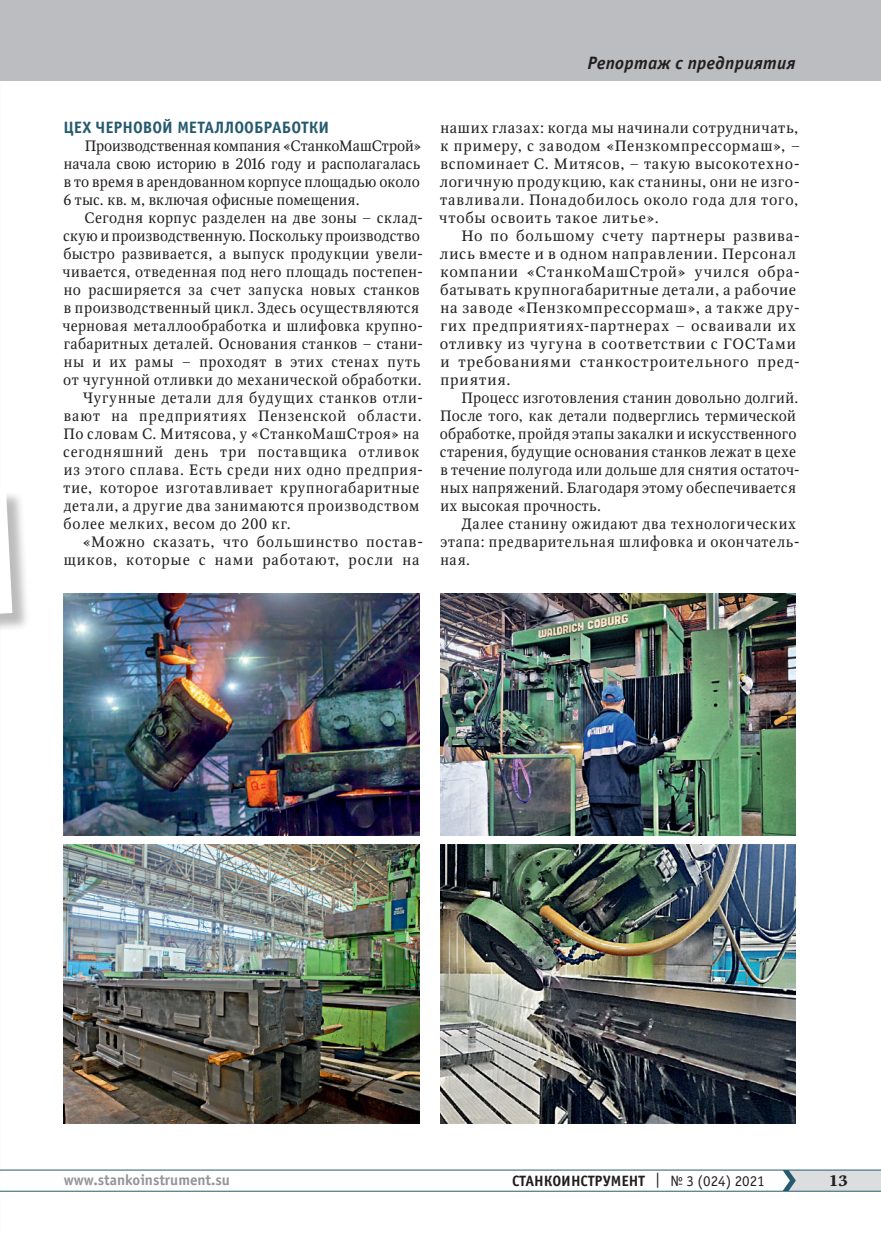
<style>
.page{position:relative;width:881px;height:1234px;background:#fff}
.page>*{position:absolute;margin:0;border:0;box-sizing:border-box;transform-origin:0 0}
.t1{font:italic 700 18px "Officina Sans C";letter-spacing:.015em;color:#231f20}
.t2{font:700 16.5px "Officina Sans C";color:#255a6e}
.t3{font:15px/18px "Octava";letter-spacing:.04em;color:#231f20}
.t4{font:15px/18px "Octava";letter-spacing:.04em;color:#231f20;scale:1.05 1}
.t5{font:15px "Octava";letter-spacing:.06em;color:#231f20}
.t6{font:15px "Octava";letter-spacing:.01em;color:#231f20}
.t7{font:15px "Octava";letter-spacing:.065em;color:#231f20}
.t8{font:15px "Octava";letter-spacing:.07em;color:#231f20}
.t9{font:700 15px "Officina Sans C";color:#231f20}
.t10{font:700 15px "Officina Sans C";color:#939598}
.t11{font:700 15px "Octava";color:#231f20}
.s1{font-weight:400}
</style>
<div class="page">
<svg style="left:782px;top:1170px;width:98px;height:20px;background:#cdd3d6"></svg>
<div style="left:0;top:0;width:880px;height:81px;background:#bcbdc0"></div>
<hr style="left:0;top:1190px;width:880px;height:1px;background:#255a6e">
<hr style="left:0;top:1169px;width:880px;height:1px;background:#255a6e">
<div style="left:0;top:490px;width:31px;height:189px;background:#231f20;opacity:.3"></div>
<svg style="left:0;top:490px;width:12px;height:123px"></svg>
<img style="left:440px;top:844px;width:355px;height:279px">
<img style="left:440px;top:593px;width:355px;height:242px">
<img style="left:64px;top:593px;width:355px;height:242px">
<img style="left:64px;top:844px;width:355px;height:279px">
<p class="t1" style="left:587px;top:53px;width:210px">Репортаж с предприятия</p>
<p class="t2" style="left:64px;top:118px;width:267px">ЦЕХ ЧЕРНОВОЙ МЕТАЛЛООБРАБОТКИ</p>
<p class="t3" style="left:64px;top:137px;width:359px;text-align:justify;text-indent:21px">Производственная компания «СтанкоМашСтрой» начала свою историю в 2016 году и располагалась в то время в арендованном корпусе площадью около 6 тыс. кв. м, включая офисные помещения.</p>
<p class="t3" style="left:84px;top:209px;width:340px">Сегодня корпус разделен на две зоны – склад-</p>
<p class="t6" style="left:63px;top:226px;width:358px">скую и производственную. Поскольку производство</p>
<p class="t3" style="left:64px;top:245px;width:361px">быстро развивается, а выпуск продукции увели-</p>
<p class="t3" style="left:62px;top:263px;width:362px">чивается, отведенная под него площадь постепен-</p>
<p class="t3" style="left:64px;top:281px;width:357px">но расширяется за счет запуска новых станков</p>
<p class="t3" style="left:64px;top:299px;width:357px">в производственный цикл. Здесь осуществляются</p>
<p class="t3" style="left:62px;top:317px;width:362px">черновая металлообработка и шлифовка крупно-</p>
<p class="t3" style="left:64px;top:335px;width:361px">габаритных деталей. Основания станков – стани-</p>
<p class="t3" style="left:64px;top:353px;width:358px">ны и их рамы – проходят в этих стенах путь</p>
<p class="t3" style="left:63px;top:371px;width:360px">от чугунной отливки до механической обработки.</p>
<p class="t5" style="left:83px;top:388px;width:342px">Чугунные детали для будущих станков отли-</p>
<p class="t7" style="left:64px;top:406px;width:359px">вают на предприятиях Пензенской области.</p>
<p class="t3" style="left:63px;top:425px;width:357px">По словам С. Митясова, у «СтанкоМашСтроя» на</p>
<p class="t8" style="left:63px;top:442px;width:357px">сегодняшний день три поставщика отливок</p>
<p class="t5" style="left:64px;top:460px;width:361px">из этого сплава. Есть среди них одно предприя-</p>
<p class="t3" style="left:63px;top:479px;width:357px">тие, которое изготавливает крупногабаритные</p>
<p class="t3" style="left:64px;top:497px;width:356px">детали, а другие два занимаются производством</p>
<p class="t3" style="left:64px;top:515px;width:228px">более мелких, весом до 200 кг.</p>
<p class="t5" style="left:83px;top:532px;width:342px">«Можно сказать, что большинство постав-</p>
<p class="t5" style="left:64px;top:550px;width:357px">щиков, которые с нами работают, росли на</p>
<p class="t3" style="left:439px;top:119px;width:362px">наших глазах: когда мы начинали сотрудничать, к примеру, с заводом «Пензкомпрессормаш», – вспоминает С. Митясов, – такую высокотехно&shy;логичную продукцию, как станины, они не изго&shy;тавливали. Понадобилось около года для того, чтобы освоить такое литье».</p>
<p class="t4" style="left:439px;top:227px;width:344px;text-indent:22px">Но по большому счету партнеры развива&shy;лись вместе и в одном направлении. Персонал компании «СтанкоМашСтрой» учился обра&shy;батывать крупногабаритные детали, а рабочие на заводе «Пензкомпрессормаш», а также дру&shy;гих предприятиях-партнерах – осваивали их отливку из чугуна в соответствии с ГОСТами и требованиями станкостроительного пред&shy;приятия.</p>
<p class="t3" style="left:439px;top:389px;width:361px;text-indent:22px">Процесс изготовления станин довольно долгий.<br>После того, как детали подверглись термической обработке, пройдя этапы закалки и искусственного старения, будущие основания станков лежат в цехе в течение полугода или дольше для снятия остаточ&shy;ных напряжений. Благодаря этому обеспечивается их высокая прочность.</p>
<p class="t3" style="left:440px;top:515px;width:361px;text-indent:21px">Далее станину ожидают два технологических этапа: предварительная шлифовка и окончатель&shy;ная.</p>
<p class="t10" style="left:64px;top:1171px;width:168px">www.stankoinstrument.su</p>
<p class="t9" style="left:512px;top:1171px;width:254px">СТАНКОИНСТРУМЕНТ <span class="s1">| № 3 (024) 2021</span></p>
<p class="t11" style="left:828px;top:1170px;width:20px">13</p>
</div>
